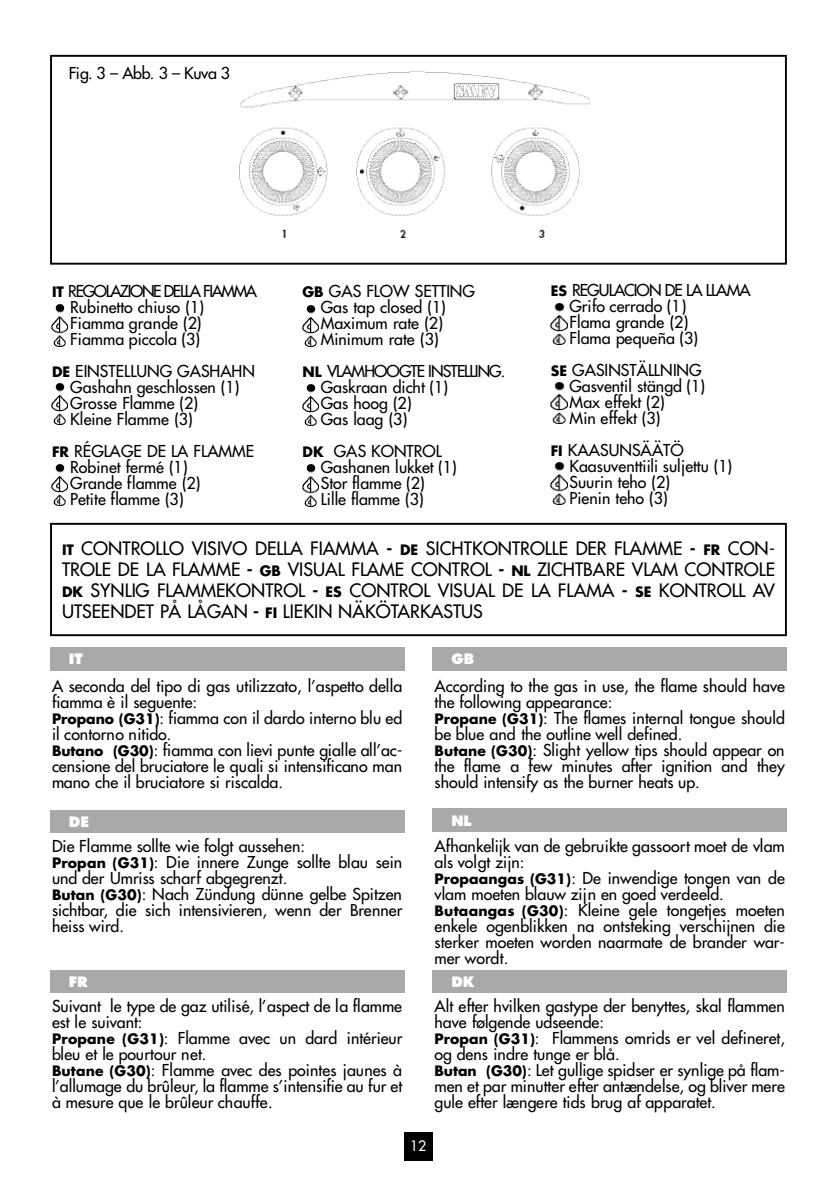
<style>
.page{position:relative;width:840px;height:1190px;background:#fff}
.page>*{position:absolute;margin:0;border:0;box-sizing:border-box;transform-origin:0 0}
.t1{font:18px/21px "Futura";color:#000;text-align:justify}
.t2{font:16px/16px "Futura";color:#000}
.t3{font:16px "Futura";letter-spacing:-.025em;color:#000}
.t4{font:800 14px "Futura";color:#fff}
.t5{font:14px "Futura";color:#fff}
.s1{font-weight:700;font-size:14px}
.s2{font-weight:800}
</style>
<div class="page">
<svg style="left:50px;top:523px;width:737px;height:113px"></svg>
<div style="left:50px;top:647px;width:354px;height:23px;background:#a9a9a9"></div>
<div style="left:50px;top:970px;width:354px;height:23px;background:#a9a9a9"></div>
<div style="left:50px;top:810px;width:354px;height:22px;background:#a9a9a9"></div>
<div style="left:433px;top:647px;width:354px;height:23px;background:#a9a9a9"></div>
<div style="left:433px;top:809px;width:354px;height:23px;background:#a9a9a9"></div>
<div style="left:433px;top:970px;width:354px;height:23px;background:#a9a9a9"></div>
<div style="left:404px;top:1132px;width:29px;height:28px;background:#000"></div>
<svg style="left:50px;top:55px;width:737px;height:210px"></svg>
<img style="left:52px;top:464px;width:16px;height:42px">
<img style="left:52px;top:384px;width:16px;height:41px">
<svg style="left:51px;top:324px;width:13px;height:23px"></svg>
<img style="left:52px;top:304px;width:16px;height:42px">
<img style="left:302px;top:305px;width:16px;height:42px">
<img style="left:302px;top:385px;width:16px;height:41px">
<svg style="left:306px;top:484px;width:13px;height:23px"></svg>
<img style="left:302px;top:464px;width:16px;height:42px">
<img style="left:551px;top:304px;width:16px;height:41px">
<img style="left:551px;top:383px;width:16px;height:41px">
<svg style="left:550px;top:462px;width:18px;height:43px"></svg>
<img style="left:551px;top:463px;width:16px;height:41px">
<p class="t3" style="left:69px;top:63px;width:163px">Fig. 3 – Abb. 3 – Kuva 3</p>
<p class="t2" style="left:70px;top:283px;width:188px;text-indent:-18px"><span class="s1">IT</span> REGOLAZIONE DELLA FIAMMA<br>Rubinetto chiuso (1)<br>Fiamma grande (2)<br>Fiamma piccola (3)</p>
<p class="t2" style="left:70px;top:363px;width:186px;text-indent:-18px"><span class="s1">DE</span> EINSTELLUNG GASHAHN<br>Gashahn geschlossen (1)<br>Grosse Flamme (2)<br>Kleine Flamme (3)</p>
<p class="t2" style="left:70px;top:443px;width:186px;text-indent:-18px"><span class="s1">FR</span> RÉGLAGE DE LA FLAMME<br>Robinet fermé (1)<br>Grande flamme (2)<br>Petite flamme (3)</p>
<p class="t2" style="left:321px;top:283px;width:156px;text-indent:-18px"><span class="s1">GB</span> GAS FLOW SETTING<br>Gas tap closed (1)<br>Maximum rate (2)<br>Minimum rate (3)</p>
<p class="t2" style="left:321px;top:363px;width:186px;text-indent:-18px"><span class="s1">NL</span> VLAMHOOGTE INSTELLING.<br>Gaskraan dicht (1)<br>Gas hoog (2)<br>Gas laag (3)</p>
<p class="t2" style="left:321px;top:443px;width:138px;text-indent:-18px"><span class="s1">DK</span> GAS KONTROL<br>Gashanen lukket (1)<br>Stor flamme (2)<br>Lille flamme (3)</p>
<p class="t2" style="left:569px;top:282px;width:183px;text-indent:-19px"><span class="s1">ES</span> REGULACION DE LA LLAMA<br>Grifo cerrado (1)<br>Flama grande (2)<br>Flama pequeña (3)</p>
<p class="t2" style="left:569px;top:362px;width:137px;text-indent:-19px"><span class="s1">SE</span> GASINSTÄLLNING<br>Gasventil stängd (1)<br>Max effekt (2)<br>Min effekt (3)</p>
<p class="t2" style="left:569px;top:442px;width:164px;text-indent:-19px"><span class="s1">FI</span> KAASUNSÄÄTÖ<br>Kaasuventtiili suljettu (1)<br>Suurin teho (2)<br>Pienin teho (3)</p>
<p class="t1" style="left:62px;top:538px;width:715px"><span class="s1">IT</span> CONTROLLO VISIVO DELLA FIAMMA <span class="s2">-</span> <span class="s1">DE</span> SICHTKONTROLLE DER FLAMME <span class="s2">-</span> <span class="s1">FR</span> CON-TROLE DE LA FLAMME <span class="s2">-</span> <span class="s1">GB</span> VISUAL FLAME CONTROL <span class="s2">-</span> <span class="s1">NL</span> ZICHTBARE VLAM CONTROLE <span class="s1">DK</span> SYNLIG FLAMMEKONTROL <span class="s2">-</span> <span class="s1">ES</span> CONTROL VISUAL DE LA FLAMA <span class="s2">-</span> <span class="s1">SE</span> KONTROLL AV UTSEENDET PÅ LÅGAN <span class="s2">-</span> <span class="s1">FI</span> LIEKIN NÄKÖTARKASTUS</p>
<p class="t4" style="left:69px;top:651px;width:15px">IT</p>
<p class="t2" style="left:52px;top:678px;width:352px">A seconda del tipo di gas utilizzato, l’aspetto della fiamma è il seguente:<br><span class="s1">Propano (G31)</span>: fiamma con il dardo interno blu ed il contorno nitido.<br><span class="s1">Butano (G30)</span>: fiamma con lievi punte gialle all’ac&shy;censione del bruciatore le quali si intensificano man mano che il bruciatore si riscalda.</p>
<p class="t4" style="left:69px;top:813px;width:22px">DE</p>
<p class="t2" style="left:52px;top:838px;width:352px">Die Flamme sollte wie folgt aussehen:<br><span class="s1">Propan (G31)</span>: Die innere Zunge sollte blau sein und der Umriss scharf abgegrenzt.<br><span class="s1">Butan (G30)</span>: Nach Zündung dünne gelbe Spitzen sichtbar, die sich intensivieren, wenn der Brenner heiss wird.</p>
<p class="t4" style="left:69px;top:973px;width:20px">FR</p>
<p class="t2" style="left:52px;top:998px;width:352px">Suivant le type de gaz utilisé, l’aspect de la flamme est le suivant:<br><span class="s1">Propane (G31)</span>: Flamme avec un dard intérieur bleu et le pourtour net.<br><span class="s1">Butane (G30)</span>: Flamme avec des pointes jaunes à l’allumage du brûleur, la flamme s’intensifie au fur et à mesure que le brûleur chauffe.</p>
<p class="t4" style="left:451px;top:651px;width:24px">GB</p>
<p class="t2" style="left:435px;top:678px;width:352px">According to the gas in use, the flame should have the following appearance:<br><span class="s1">Propane (G31)</span>: The flames internal tongue should be blue and the outline well defined.<br><span class="s1">Butane (G30)</span>: Slight yellow tips should appear on the flame a few minutes after ignition and they should intensify as the burner heats up.</p>
<p class="t4" style="left:451px;top:812px;width:22px">NL</p>
<p class="t2" style="left:435px;top:838px;width:352px">Afhankelijk van de gebruikte gassoort moet de vlam als volgt zijn:<br><span class="s1">Propaangas (G31)</span>: De inwendige tongen van de vlam moeten blauw zijn en goed verdeeld.<br><span class="s1">Butaangas (G30)</span>: Kleine gele tongetjes moeten enkele ogenblikken na ontsteking verschijnen die sterker moeten worden naarmate de brander war&shy;mer wordt.</p>
<p class="t2" style="left:435px;top:998px;width:352px">Alt efter hvilken gastype der benyttes, skal flammen have følgende udseende:<br><span class="s1">Propan (G31)</span>: Flammens omrids er vel defineret, og dens indre tunge er blå.<br><span class="s1">Butan (G30)</span>: Let gullige spidser er synlige på flam&shy;men et par minutter efter antændelse, og bliver mere gule efter længere tids brug af apparatet.</p>
<p class="t4" style="left:451px;top:973px;width:25px">DK</p>
<p class="t5" style="left:410px;top:1137px;width:18px">12</p>
</div>
